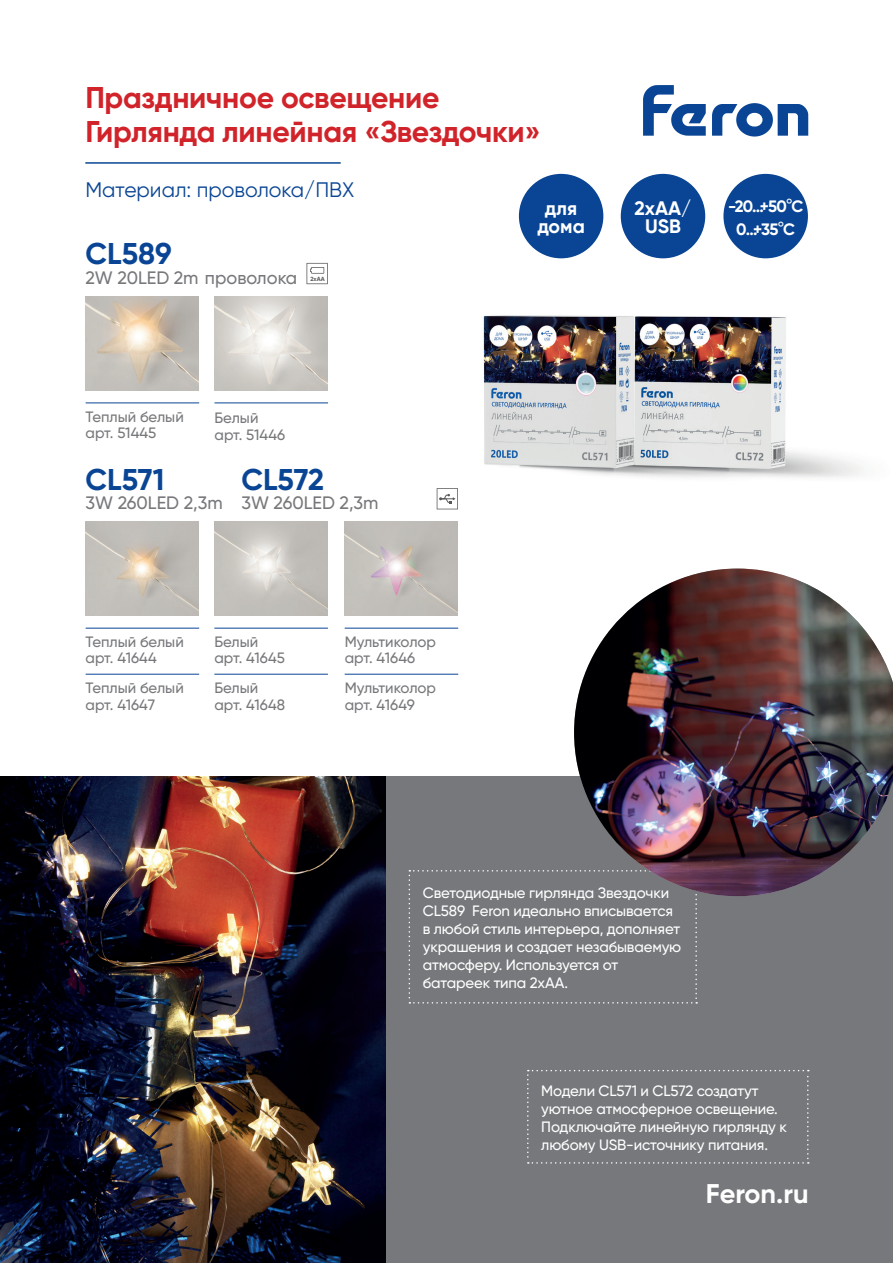
<style>
.page{position:relative;width:893px;height:1263px;background:#fff}
.page>*{position:absolute;margin:0;border:0;box-sizing:border-box;transform-origin:0 0}
.t1{font:700 30px/34.5px "Gilroy";letter-spacing:-.01em;color:#d1232a}
.t2{font:700 30px "Gilroy";color:#094594}
.t3{font:700 27px "Gilroy";color:#fff}
.t4{font:21px "Gilroy";color:#094594}
.t5{font:700 19.5px/18px "Gilroy";color:#fff;text-align:center}
.t6{font:500 18px "Gilroy";color:#76787b}
.t7{font:700 16.5px/22.4px "Gilroy";color:#fff;text-align:center}
.t8{font:500 15px/18px "Gilroy";letter-spacing:-.01em;color:#fff}
.t9{font:500 15px/16.5px "Gilroy";color:#76787b}
.t10{font:700 6px "Gilroy";color:#57585a}
.s1{font-weight:400}
</style>
<div class="page">
<img style="left:483px;top:315px;width:380px;height:163px">
<div style="left:0;top:776px;width:893px;height:487px;background:#76787b"></div>
<svg style="left:409px;top:870px;width:288px;height:133px"></svg>
<svg style="left:527px;top:1070px;width:282px;height:94px"></svg>
<svg style="left:712px;top:103px;width:96px;height:34px"></svg>
<svg style="left:643px;top:85px;width:63px;height:51px"></svg>
<hr style="left:85px;top:162px;width:256px;height:2px;background:#094594">
<div style="left:519px;top:174px;width:84px;height:84px;background:#094594;border-radius:50%"></div>
<div style="left:621px;top:174px;width:84px;height:84px;background:#094594;border-radius:50%"></div>
<img style="left:1px;top:776px;width:385px;height:487px">
<img style="left:574px;top:569px;width:319px;height:327px">
<hr style="left:86px;top:402px;width:113px;height:1px;background:#094594">
<hr style="left:86px;top:628px;width:113px;height:1px;background:#094594">
<hr style="left:86px;top:674px;width:113px;height:1px;background:#094594">
<img style="left:86px;top:296px;width:113px;height:94px">
<img style="left:86px;top:522px;width:113px;height:93px">
<img style="left:214px;top:296px;width:114px;height:94px">
<img style="left:214px;top:522px;width:114px;height:93px">
<img style="left:345px;top:522px;width:113px;height:93px">
<hr style="left:214px;top:402px;width:114px;height:1px;background:#094594">
<hr style="left:214px;top:628px;width:114px;height:1px;background:#094594">
<hr style="left:214px;top:674px;width:114px;height:1px;background:#094594">
<hr style="left:345px;top:628px;width:113px;height:1px;background:#094594">
<hr style="left:345px;top:674px;width:113px;height:1px;background:#094594">
<svg style="left:437px;top:488px;width:21px;height:21px"></svg>
<svg style="left:306px;top:263px;width:22px;height:21px"></svg>
<div style="left:723px;top:174px;width:85px;height:84px;background:#094594;border-radius:50%"></div>
<h1 class="t1" style="left:85px;top:80px;width:457px">Праздничное освещение<br>Гирлянда линейная «Звездочки»</h1>
<h3 class="t4" style="left:85px;top:177px;width:270px">Материал: проволока/ПВХ</h3>
<h1 class="t2" style="left:86px;top:235px;width:88px">CL589</h1>
<p class="t6" style="left:86px;top:267px;width:213px">2W 20LED 2m проволока</p>
<p class="t10" style="left:310px;top:275px;width:16px">2xAA</p>
<h3 class="t5" style="left:537px;top:199px;width:49px">для дома</h3>
<h3 class="t5" style="left:634px;top:199px;width:58px">2xАА/<br>USB</h3>
<p class="t7" style="left:728px;top:195px;width:77px">-20...+50<span class="s1">°</span>C<br>0...+35<span class="s1">°</span>C</p>
<p class="t9" style="left:86px;top:408px;width:100px">Теплый белый арт. 51445</p>
<p class="t9" style="left:214px;top:410px;width:72px">Белый арт. 51446</p>
<h1 class="t2" style="left:86px;top:460px;width:80px">CL571</h1>
<h1 class="t2" style="left:242px;top:460px;width:84px">CL572</h1>
<p class="t6" style="left:86px;top:492px;width:294px">3W 260LED 2,3m 3W 260LED 2,3m</p>
<p class="t9" style="left:86px;top:633px;width:100px">Теплый белый арт. 41644</p>
<p class="t9" style="left:86px;top:679px;width:100px">Теплый белый арт. 41647</p>
<p class="t9" style="left:214px;top:633px;width:72px">Белый арт. 41645</p>
<p class="t9" style="left:214px;top:679px;width:72px">Белый арт. 41648</p>
<p class="t9" style="left:345px;top:633px;width:93px">Мультиколор арт. 41646</p>
<p class="t9" style="left:345px;top:679px;width:93px">Мультиколор арт. 41649</p>
<p class="t8" style="left:423px;top:883px;width:260px">Светодиодные гирлянда Звездочки<br>CL589 Feron идеально вписывается в любой стиль интерьера, дополняет украшения и создает незабываемую атмосферу. Используется от батареек типа 2хАА.</p>
<p class="t8" style="left:541px;top:1081px;width:247px">Модели CL571 и CL572 создатут уютное атмосферное освещение.<br>Подключайте линейную гирлянду к любому USB-источнику питания.</p>
<h2 class="t3" style="left:706px;top:1177px;width:104px">Feron.ru</h2>
</div>
